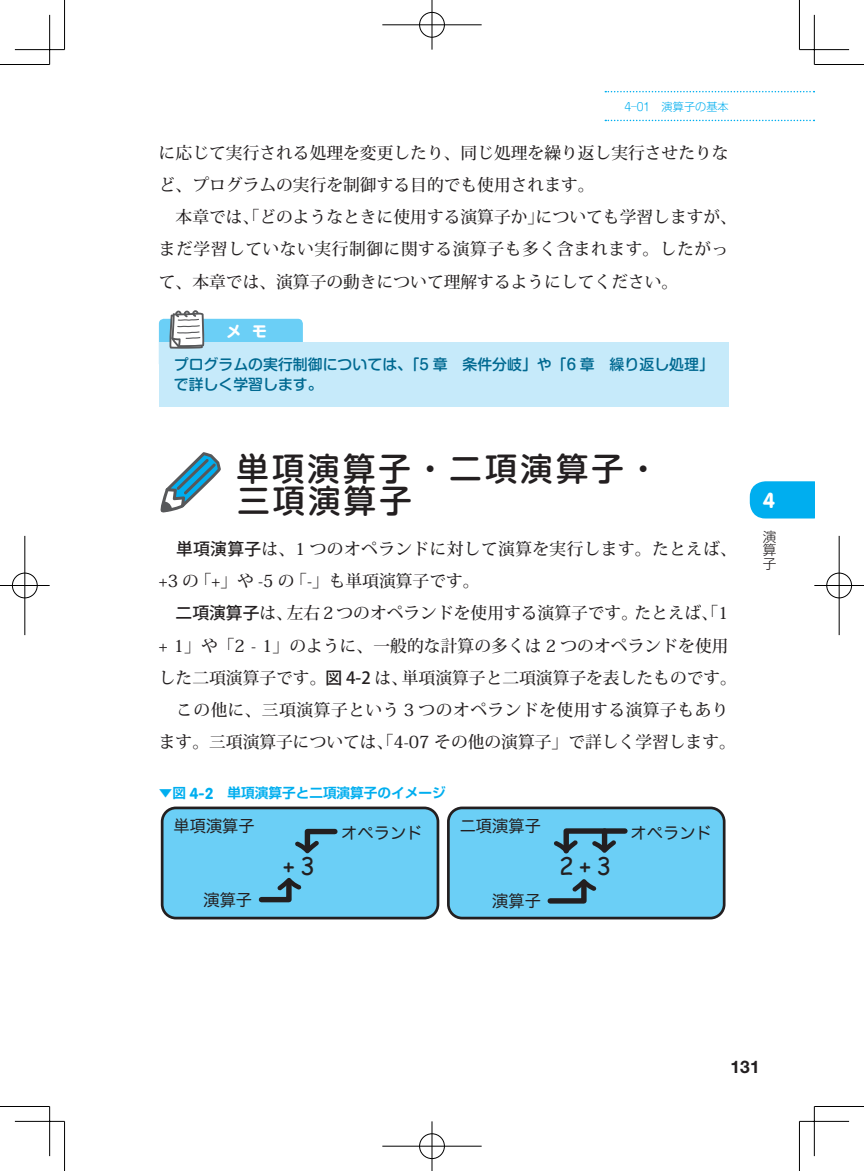
<style>
.page{position:relative;width:864px;height:1171px;background:#fff}
.page>*{position:absolute;margin:0;border:0;box-sizing:border-box;transform-origin:0 0}
.t1{font:500 32.2px/32.2px "Shin M Go Pro";letter-spacing:.1em;color:#231f20}
.t2{font:24.32px "Comic Sans MS";color:#231f20}
.t3{font:700 21.35px "Balloon";color:#fff}
.t4{font:700 17.32px "Helvetica Neue LT Std";color:#231f20}
.t5{font:500 16.8px/32.2px "Koz Min Pro";color:#231f20}
.t6{font:500 16.8px/32.2px "Koz Min Pro";letter-spacing:.02em;color:#231f20}
.t7{font:16.28px "Hira Maru Pro N W4";color:#231f20}
.t8{font:500 14.88px/19.8px "Shin M Go Pro";color:#006991}
.t9{font:700 14.88px "Shin M Go Pro";color:#fff}
.t10{font:700 13.65px "Shin Go Pro De";color:#00aeef}
.t11{font:300 13.65px/13.7px "Shin M Go Pro";color:#231f20;text-align:justify}
.t12{font:300 11.2px "Shin M Go Pro";color:#00aeef}
.s1{font-family:"Koz Go Pro"}
.s2{font-family:"Balloon";font-size:15.75px}
</style>
<div class="page">
<svg style="left:605px;top:91px;width:209px;height:1px"></svg>
<svg style="left:605px;top:120px;width:209px;height:1px"></svg>
<svg style="left:749px;top:481px;width:65px;height:37px"></svg>
<div style="left:159px;top:319px;width:144px;height:49px;background:#6bcff6;border-radius:5px"></div>
<div style="left:159px;top:342px;width:569px;height:65px;background:#c6eafa"></div>
<svg style="left:169px;top:310px;width:35px;height:39px"></svg>
<svg style="left:160px;top:452px;width:61px;height:60px"></svg>
<svg style="left:160px;top:810px;width:566px;height:110px"></svg>
<div style="left:162px;top:808px;width:276px;height:110px;background:#6bcff6;border-radius:14px"></div>
<div style="left:161px;top:806px;width:278px;height:113px;border:3px solid #231f20;border-radius:14px"></div>
<svg style="left:258px;top:878px;width:43px;height:25px"></svg>
<svg style="left:295px;top:828px;width:43px;height:25px"></svg>
<div style="left:448px;top:808px;width:275px;height:110px;background:#6bcff6;border-radius:14px"></div>
<div style="left:447px;top:806px;width:278px;height:113px;border:3px solid #231f20;border-radius:14px"></div>
<svg style="left:547px;top:879px;width:49px;height:25px"></svg>
<svg style="left:554px;top:828px;width:74px;height:26px"></svg>
<div style="left:601px;top:831px;width:6px;height:16px;background:#231f20"></div>
<hr style="left:0;top:64px;width:50px;height:1px;background:#000">
<hr style="left:814px;top:64px;width:49px;height:1px;background:#000">
<hr style="left:0;top:1106px;width:50px;height:1px;background:#000">
<hr style="left:814px;top:1106px;width:49px;height:1px;background:#000">
<hr style="left:64px;top:0;width:1px;height:50px;background:#000">
<hr style="left:64px;top:1121px;width:1px;height:50px;background:#000">
<hr style="left:798px;top:0;width:1px;height:50px;background:#000">
<hr style="left:798px;top:1121px;width:1px;height:50px;background:#000">
<hr style="left:15px;top:49px;width:49px;height:1px;background:#000">
<hr style="left:799px;top:49px;width:49px;height:1px;background:#000">
<hr style="left:15px;top:1121px;width:49px;height:1px;background:#000">
<hr style="left:799px;top:1121px;width:49px;height:1px;background:#000">
<hr style="left:49px;top:15px;width:1px;height:49px;background:#000">
<hr style="left:49px;top:1106px;width:1px;height:50px;background:#000">
<hr style="left:813px;top:15px;width:1px;height:49px;background:#000">
<hr style="left:813px;top:1106px;width:1px;height:50px;background:#000">
<div style="left:419px;top:12px;width:26px;height:26px;border:1px solid #fff;border-radius:50%"></div>
<hr style="left:382px;top:24px;width:99px;height:1px;background:#fff">
<div style="left:419px;top:12px;width:25px;height:25px;border:1px solid #000;border-radius:50%"></div>
<hr style="left:382px;top:25px;width:99px;height:1px;background:#000">
<hr style="left:431px;top:0;width:1px;height:50px;background:#000">
<div style="left:419px;top:1133px;width:26px;height:26px;border:1px solid #fff;border-radius:50%"></div>
<hr style="left:382px;top:1145px;width:99px;height:1px;background:#fff">
<div style="left:419px;top:1133px;width:25px;height:25px;border:1px solid #000;border-radius:50%"></div>
<hr style="left:382px;top:1146px;width:99px;height:1px;background:#000">
<hr style="left:431px;top:1121px;width:1px;height:50px;background:#000">
<div style="left:12px;top:572px;width:26px;height:26px;border:1px solid #fff;border-radius:50%"></div>
<hr style="left:24px;top:536px;width:1px;height:99px;background:#fff">
<div style="left:12px;top:573px;width:25px;height:25px;border:1px solid #000;border-radius:50%"></div>
<hr style="left:0;top:585px;width:50px;height:1px;background:#000">
<hr style="left:25px;top:536px;width:1px;height:99px;background:#000">
<div style="left:825px;top:572px;width:26px;height:26px;border:1px solid #fff;border-radius:50%"></div>
<div style="left:826px;top:573px;width:25px;height:25px;border:1px solid #000;border-radius:50%"></div>
<hr style="left:814px;top:585px;width:49px;height:1px;background:#000">
<hr style="left:838px;top:536px;width:1px;height:99px;background:#000">
<p class="t12" style="left:624px;top:98px;width:106px">4─01　演算子の基本</p>
<p class="t5" style="left:159px;top:136px;width:579px">に応じて実行される処理を変更したり、同じ処理を繰り返し実行させたりなど、プログラムの実行を制御する目的でも使用されます。<br>　本章では、「どのようなときに使用する演算子か」についても学習しますが、まだ学習していない実行制御に関する演算子も多く含まれます。したがって、本章では、演算子の動きについて理解するようにしてください。</p>
<p class="t9" style="left:226px;top:319px;width:42px">メ モ</p>
<p class="t8" style="left:174px;top:353px;width:541px">プログラムの実行制御については、「5 章　条件分岐」や「6 章　繰り返し処理」で詳しく学習します。</p>
<h1 class="t1" style="left:236px;top:448px;width:424px">単項演算子・二項演算子・三項演算子</h1>
<p class="t6" style="left:159px;top:532px;width:579px;text-indent:17px"><span class="s1">単項演算子</span>は、1 つのオペランドに対して演算を実行します。たとえば、+3 の「+」や -5 の「-」も単項演算子です。</p>
<p class="t5" style="left:159px;top:596px;width:579px;text-align:center"><span class="s1">二項演算子</span>は、左右 2 つのオペランドを使用する演算子です。たとえば、「1<br>+ 1」や「2 - 1」のように、一般的な計算の多くは 2 つのオペランドを使用した二項演算子です。<span class="s1">図 4-2</span> は、単項演算子と二項演算子を表したものです。　この他に、三項演算子という 3 つのオペランドを使用する演算子もあります。三項演算子については、「4-07 その他の演算子」で詳しく学習します。</p>
<p class="t10" style="left:159px;top:781px;width:288px">▼図 <span class="s2">4-2</span>　単項演算子と二項演算子のイメージ</p>
<p class="t7" style="left:173px;top:812px;width:83px">単項演算子</p>
<p class="t7" style="left:341px;top:819px;width:83px">オペランド</p>
<p class="t7" style="left:459px;top:812px;width:83px">二項演算子</p>
<p class="t7" style="left:630px;top:818px;width:83px">オペランド</p>
<p class="t7" style="left:203px;top:885px;width:50px">演算子</p>
<h2 class="t2" style="left:283px;top:848px;width:33px">+3</h2>
<p class="t7" style="left:492px;top:887px;width:50px">演算子</p>
<h2 class="t2" style="left:559px;top:848px;width:54px">2+3</h2>
<p class="t3" style="left:762px;top:488px;width:14px">4</p>
<p class="t11" style="left:762px;top:528px;width:15px">演算子</p>
<p class="t4" style="left:730px;top:1055px;width:31px">131</p>
</div>
